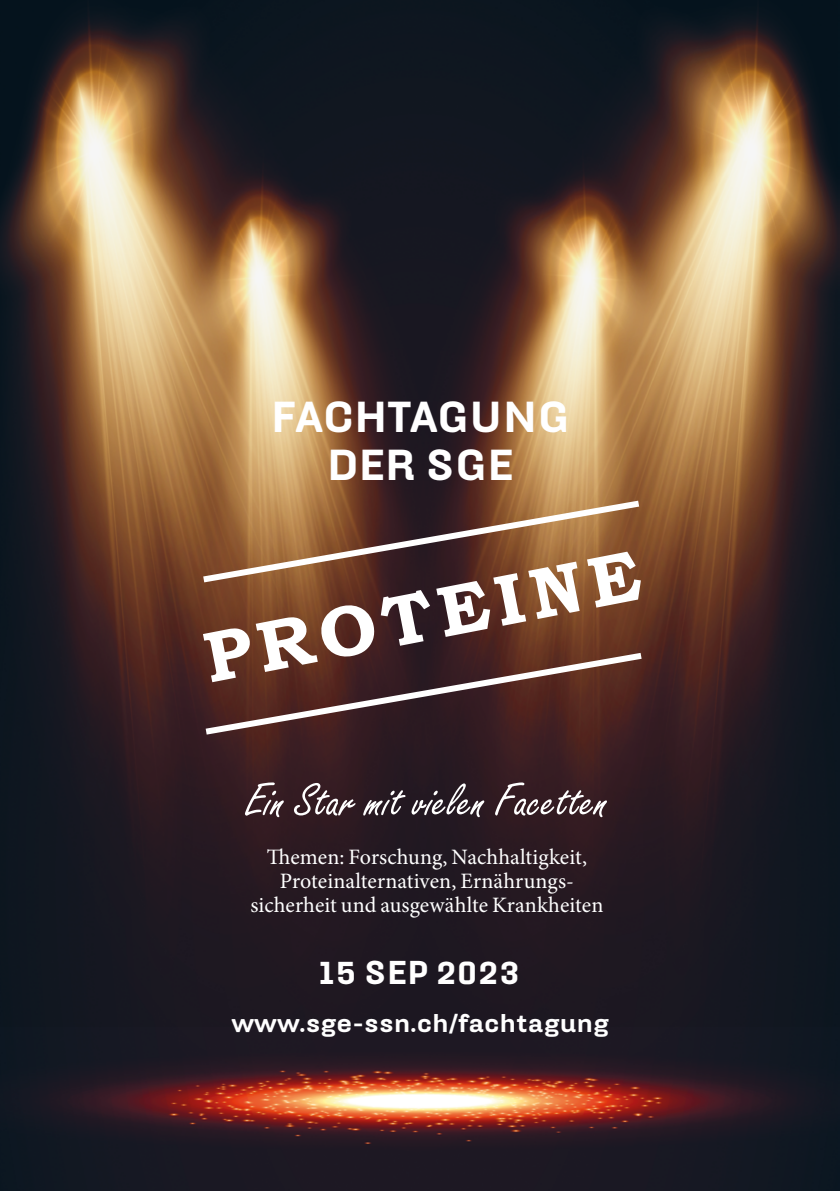
<style>
.page{position:relative;width:840px;height:1191px;background:#fff}
.page>*{position:absolute;margin:0;border:0;box-sizing:border-box;transform-origin:0 0}
.t1{font:700 72px "Bookman Old Style";color:#fff}
.t2{font:50px "Freestyle Script";letter-spacing:.005em;color:#fff}
.t3{font:900 42px/48px "Hydra Text OT";letter-spacing:.005em;color:#fff;text-align:center}
.t4{font:900 32px "Hydra Text OT";letter-spacing:.005em;color:#fff}
.t5{font:900 24px "Hydra Text OT";letter-spacing:.005em;color:#fff}
.t6{font:22px/24px "Minion Pro";color:#fff;text-align:center}
</style>
<div class="page">
<img style="left:1px;top:0;width:837px;height:1190px">
<svg style="left:197px;top:496px;width:448px;height:90px;background:#855a3e"></svg>
<svg style="left:199px;top:649px;width:448px;height:89px;background:#54322f"></svg>
<h3 class="t3" style="left:270px;top:392px;width:300px">FACHTAGUNG<br>DER SGE</h3>
<h1 class="t1" style="left:195px;top:607px;width:444px;rotate:-11deg">PROTEINE</h1>
<h2 class="t2" style="left:245px;top:773px;width:364px">Ein Star mit vielen Facetten</h2>
<p class="t6" style="left:250px;top:845px;width:354px">Themen: Forschung, Nachhaltigkeit,<br>Proteinalternativen, Ernährungs&shy;sicherheit und ausgewählte Krankheiten</p>
<h3 class="t4" style="left:318px;top:952px;width:203px">15 SEP 2023</h3>
<p class="t5" style="left:231px;top:1008px;width:379px">www.sge-ssn.ch/fachtagung</p>
</div>
